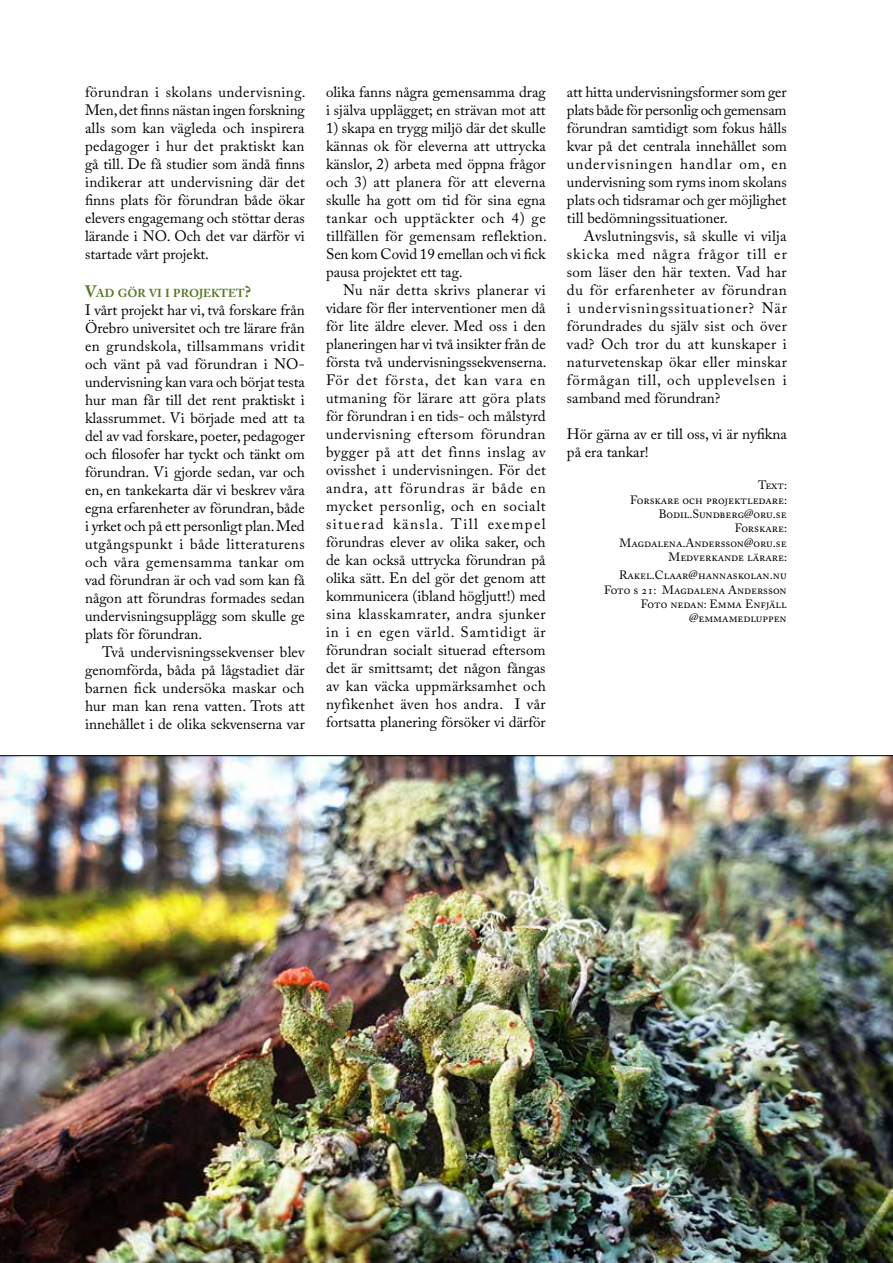
<style>
.page{position:relative;width:893px;height:1263px;background:#fff}
.page>*{position:absolute;margin:0;border:0;box-sizing:border-box;transform-origin:0 0}
.t1{font:15px/18px "Adobe Caslon Pro";color:#000;text-align:justify}
.t2{font:12px/14.4px "Adobe Caslon Pro";color:#000;text-align:right}
.t3{font:700 11.55px "Adobe Caslon Pro";color:#5a7826}
.s1{font-size:16.5px}
</style>
<div class="page">
<img style="left:0;top:755px;width:893px;height:508px">
<p class="t1" style="left:85px;top:83px;width:222px">förundran i skolans undervisning.<br>Men, det finns nästan ingen forskning alls som kan vägleda och inspirera pedagoger i hur det praktiskt kan gå till. De få studier som ändå finns indikerar att undervisning där det finns plats för förundran både ökar elevers engagemang och stöttar deras lärande i NO. Och det var därför vi startade vårt projekt.</p>
<p class="t3" style="left:85px;top:286px;width:167px"><span class="s1">V</span>AD GÖR VI I PROJEKTET<span class="s1">?</span></p>
<p class="t1" style="left:85px;top:300px;width:221px">I vårt projekt har vi, två forskare från Örebro universitet och tre lärare från en grundskola, tillsammans vridit och vänt på vad förundran i NO&shy;undervisning kan vara och börjat testa hur man får till det rent praktiskt i klassrummet. Vi började med att ta del av vad forskare, poeter, pedagoger och filosofer har tyckt och tänkt om förundran. Vi gjorde sedan, var och en, en tankekarta där vi beskrev våra egna erfarenheter av förundran, både i yrket och på ett personligt plan. Med utgångspunkt i både litteraturens och våra gemensamma tankar om vad förundran är och vad som kan få någon att förundras formades sedan undervisningsupplägg som skulle ge plats för förundran.</p>
<p class="t1" style="left:85px;top:642px;width:222px;text-indent:17px">Två undervisningssekvenser blev genomförda, båda på lågstadiet där barnen fick undersöka maskar och hur man kan rena vatten. Trots att innehållet i de olika sekvenserna var</p>
<p class="t1" style="left:326px;top:83px;width:221px">olika fanns några gemensamma drag i själva upplägget; en strävan mot att</p>
<p class="t1" style="left:326px;top:119px;width:222px">1) skapa en trygg miljö där det skulle kännas ok för eleverna att uttrycka känslor, 2) arbeta med öppna frågor och 3) att planera för att eleverna skulle ha gott om tid för sina egna tankar och upptäckter och 4) ge tillfällen för gemensam reflektion.<br>Sen kom Covid 19 emellan och vi fick pausa projektet ett tag.</p>
<p class="t1" style="left:326px;top:281px;width:222px;text-indent:17px">Nu när detta skrivs planerar vi vidare för fler interventioner men då för lite äldre elever. Med oss i den planeringen har vi två insikter från de första två undervisningssekvenserna.<br>För det första, det kan vara en utmaning för lärare att göra plats för förundran i en tids- och målstyrd undervisning eftersom förundran bygger på att det finns inslag av ovisshet i undervisningen. För det andra, att förundras är både en mycket personlig, och en socialt situerad känsla. Till exempel förundras elever av olika saker, och de kan också uttrycka förundran på olika sätt. En del gör det genom att kommunicera (ibland högljutt!) med sina klasskamrater, andra sjunker in i en egen värld. Samtidigt är förundran socialt situerad eftersom det är smittsamt; det någon fångas av kan väcka uppmärksamhet och nyfikenhet även hos andra. I vår fortsatta planering försöker vi därför</p>
<p class="t1" style="left:567px;top:83px;width:221px">att hitta undervisningsformer som ger plats både för personlig och gemensam förundran samtidigt som fokus hålls kvar på det centrala innehållet som undervisningen handlar om, en undervisning som ryms inom skolans plats och tidsramar och ger möjlighet till bedömningssituationer.</p>
<p class="t1" style="left:567px;top:227px;width:221px;text-indent:17px">Avslutningsvis, så skulle vi vilja skicka med några frågor till er som läser den här texten. Vad har du för erfarenheter av förundran i undervisningssituationer? När förundrades du själv sist och över vad? Och tror du att kunskaper i naturvetenskap ökar eller minskar förmågan till, och upplevelsen i samband med förundran?</p>
<p class="t1" style="left:567px;top:425px;width:221px">Hör gärna av er till oss, vi är nyfikna på era tankar!</p>
<p class="t2" style="left:620px;top:478px;width:169px">Text:<br>Forskare och projektledare:<br>Bodil.Sundberg@oru.se<br>Forskare:<br>Magdalena.Andersson@oru.se<br>Medverkande lärare:</p>
<p class="t2" style="left:604px;top:568px;width:184px">Rakel.Claar@hannaskolan.nu<br>Foto s 21: Magdalena Andersson<br>Foto nedan: Emma Enfjäll @emmamedluppen</p>
</div>
